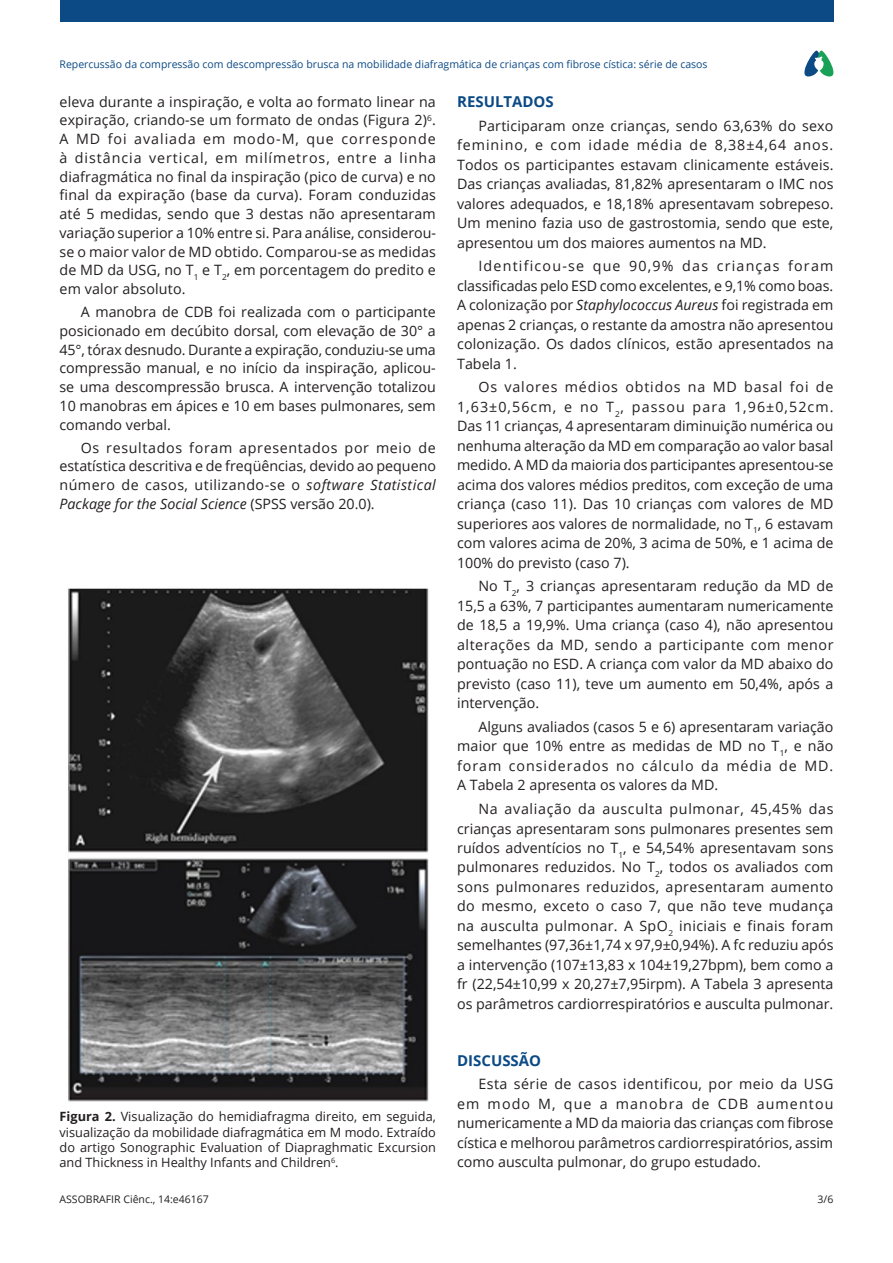
<style>
.page{position:relative;width:893px;height:1263px;background:#fff}
.page>*{position:absolute;margin:0;border:0;box-sizing:border-box;transform-origin:0 0}
.Heading1{font:700 15px "Open Sans";color:#0b4a85}
.Paragraph{font:14.25px/19.5px "Open Sans";color:#231f20;text-align:justify}
.FigureCaption{font:12.75px/15.3px "Open Sans";color:#231f20;text-align:justify}
.t1{font:10.5px "Open Sans";color:#0b4a85}
.t2{font:10.5px "Open Sans";color:#231f20}
.s1{font-style:italic}
.s2{font-weight:700}
</style>
<div class="page">
<div style="left:60px;top:0;width:773px;height:21px;background:#0b4a85"></div>
<svg style="left:804px;top:51px;width:29px;height:26px"></svg>
<img style="left:68px;top:588px;width:361px;height:514px">
<p class="t1" style="left:60px;top:57px;width:650px">Repercussão da compressão com descompressão brusca na mobilidade diafragmática de crianças com fibrose cística: série de casos</p>
<p class="Paragraph" style="left:60px;top:92px;width:378px;line-height:18.8px">eleva durante a inspiração, e volta ao formato linear na expiração, criando-se um formato de ondas (Figura 2)<sup>6</sup>.<br>A MD foi avaliada em modo-M, que corresponde à distância vertical, em milímetros, entre a linha diafragmática no final da inspiração (pico de curva) e no final da expiração (base da curva). Foram conduzidas até 5 medidas, sendo que 3 destas não apresentaram variação superior a 10% entre si. Para análise, considerou&shy;se o maior valor de MD obtido. Comparou-se as medidas de MD da USG, no T<sub>1</sub> e T<sub>2</sub>, em porcentagem do predito e em valor absoluto.</p>
<p class="Paragraph" style="left:60px;top:302px;width:378px;line-height:18.8px;text-indent:21px">A manobra de CDB foi realizada com o participante posicionado em decúbito dorsal, com elevação de 30° a 45°, tórax desnudo. Durante a expiração, conduziu-se uma compressão manual, e no início da inspiração, aplicou&shy;se uma descompressão brusca. A intervenção totalizou 10 manobras em ápices e 10 em bases pulmonares, sem comando verbal.</p>
<p class="Paragraph" style="left:60px;top:438px;width:378px;line-height:18.8px;text-indent:21px">Os resultados foram apresentados por meio de estatística descritiva e de freqüências, devido ao pequeno número de casos, utilizando-se o <span class="s1">software Statistical Package for the Social Science</span> (SPSS versão 20.0).</p>
<p class="Heading1" style="left:457px;top:91px;width:98px">RESULTADOS</p>
<p class="Paragraph" style="left:457px;top:116px;width:378px;text-indent:21px">Participaram onze crianças, sendo 63,63% do sexo feminino, e com idade média de 8,38±4,64 anos.<br>Todos os participantes estavam clinicamente estáveis.<br>Das crianças avaliadas, 81,82% apresentaram o IMC nos valores adequados, e 18,18% apresentavam sobrepeso.<br>Um menino fazia uso de gastrostomia, sendo que este, apresentou um dos maiores aumentos na MD.</p>
<p class="Paragraph" style="left:457px;top:256px;width:378px;text-indent:21px">Identificou-se que 90,9% das crianças foram classificadas pelo ESD como excelentes, e 9,1% como boas.<br>A colonização por <span class="s1">Staphylococcus Aureus</span> foi registrada em apenas 2 crianças, o restante da amostra não apresentou colonização. Os dados clínicos, estão apresentados na Tabela 1.</p>
<p class="Paragraph" style="left:457px;top:377px;width:378px;text-indent:21px">Os valores médios obtidos na MD basal foi de 1,63±0,56cm, e no T<sub>2</sub>, passou para 1,96±0,52cm.<br>Das 11 crianças, 4 apresentaram diminuição numérica ou nenhuma alteração da MD em comparação ao valor basal medido. A MD da maioria dos participantes apresentou-se acima dos valores médios preditos, com exceção de uma criança (caso 11). Das 10 crianças com valores de MD superiores aos valores de normalidade, no T<sub>1</sub>, 6 estavam com valores acima de 20%, 3 acima de 50%, e 1 acima de 100% do previsto (caso 7).</p>
<p class="Paragraph" style="left:457px;top:576px;width:378px;text-indent:21px">No T<sub>2</sub>, 3 crianças apresentaram redução da MD de 15,5 a 63%, 7 participantes aumentaram numericamente de 18,5 a 19,9%. Uma criança (caso 4), não apresentou alterações da MD, sendo a participante com menor pontuação no ESD. A criança com valor da MD abaixo do previsto (caso 11), teve um aumento em 50,4%, após a intervenção.</p>
<p class="Paragraph" style="left:457px;top:717px;width:378px;text-indent:21px">Alguns avaliados (casos 5 e 6) apresentaram variação maior que 10% entre as medidas de MD no T<sub>1</sub>, e não foram considerados no cálculo da média de MD.<br>A Tabela 2 apresenta os valores da MD.</p>
<p class="Paragraph" style="left:457px;top:799px;width:378px;text-indent:21px">Na avaliação da ausculta pulmonar, 45,45% das crianças apresentaram sons pulmonares presentes sem ruídos adventícios no T<sub>1</sub>, e 54,54% apresentavam sons pulmonares reduzidos. No T<sub>2</sub>, todos os avaliados com sons pulmonares reduzidos, apresentaram aumento do mesmo, exceto o caso 7, que não teve mudança na ausculta pulmonar. A SpO<sub>2</sub> iniciais e finais foram semelhantes (97,36±1,74 x 97,9±0,94%). A fc reduziu após a intervenção (107±13,83 x 104±19,27bpm), bem como a fr (22,54±10,99 x 20,27±7,95irpm). A Tabela 3 apresenta os parâmetros cardiorrespiratórios e ausculta pulmonar.</p>
<p class="Heading1" style="left:457px;top:1050px;width:86px">DISCUSSÃO</p>
<p class="Paragraph" style="left:457px;top:1074px;width:378px;text-indent:21px">Esta série de casos identificou, por meio da USG em modo M, que a manobra de CDB aumentou numericamente a MD da maioria das crianças com fibrose cística e melhorou parâmetros cardiorrespiratórios, assim como ausculta pulmonar, do grupo estudado.</p>
<p class="FigureCaption" style="left:60px;top:1109px;width:378px"><span class="s2">Figura 2.</span> Visualização do hemidiafragma direito, em seguida, visualização da mobilidade diafragmática em M modo. Extraído do artigo Sonographic Evaluation of Diapraghmatic Excursion and Thickness in Healthy Infants and Children<sup>6</sup>.</p>
<p class="t2" style="left:60px;top:1192px;width:151px">ASSOBRAFIR Ciênc., 14:e46167</p>
<p class="t2" style="left:818px;top:1192px;width:17px">3/6</p>
</div>
